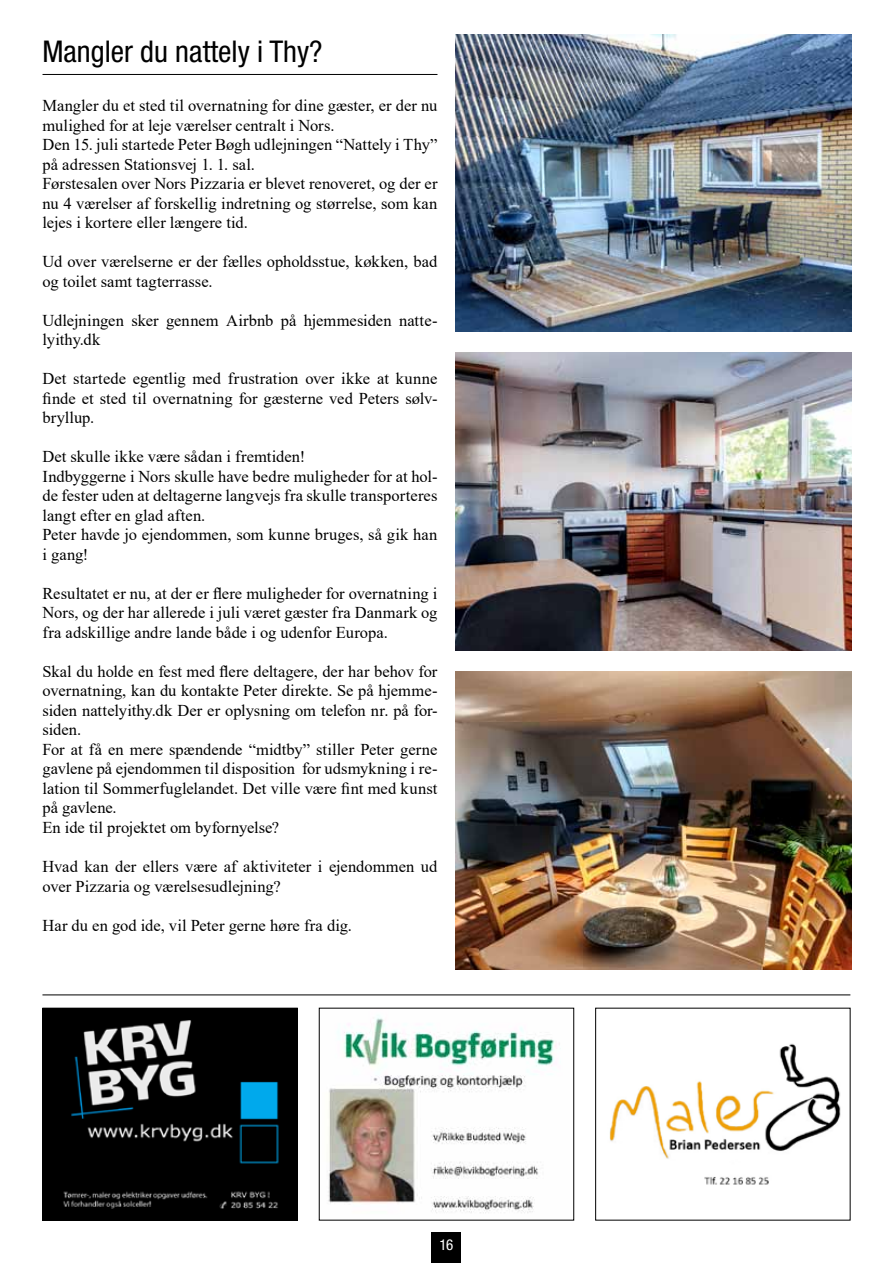
<style>
.page{position:relative;width:893px;height:1263px;background:#fff}
.page>*{position:absolute;margin:0;border:0;box-sizing:border-box;transform-origin:0 0}
.t1{font:condensed 30px "Helvetica Neue LT Std";color:#000}
.t2{font:16.5px/19.5px "Times New Roman";color:#000}
.t3{font:condensed 15px "Helvetica Neue LT Std";color:#fff}
</style>
<div class="page">
<div style="left:432px;top:1232px;width:29px;height:31px;background:#000"></div>
<img style="left:45px;top:1010px;width:251px;height:208px">
<div style="left:43px;top:1008px;width:255px;height:212px;border:1px solid #000"></div>
<img style="left:328px;top:1016px;width:232px;height:197px">
<img style="left:609px;top:1043px;width:232px;height:142px">
<hr style="left:43px;top:74px;width:394px;height:1px;background:#000">
<hr style="left:42px;top:994px;width:808px;height:1px;background:#000">
<img style="left:455px;top:34px;width:397px;height:298px">
<img style="left:455px;top:353px;width:397px;height:298px">
<img style="left:455px;top:672px;width:397px;height:297px">
<h1 class="t1" style="left:43px;top:34px;width:282px">Mangler du nattely i Thy?</h1>
<p class="t2" style="left:43px;top:95px;width:397px">Mangler du et sted til overnatning for dine gæster, er der nu mulighed for at leje værelser centralt i Nors.<br>Den 15. juli startede Peter Bøgh udlejningen “Nattely i Thy” på adressen Stationsvej 1. 1. sal.<br>Førstesalen over Nors Pizzaria er blevet renoveret, og der er nu 4 værelser af forskellig indretning og størrelse, som kan lejes i kortere eller længere tid.</p>
<p class="t2" style="left:43px;top:252px;width:396px">Ud over værelserne er der fælles opholdsstue, køkken, bad og toilet samt tagterrasse.</p>
<p class="t2" style="left:43px;top:310px;width:396px">Udlejningen sker gennem Airbnb på hjemmesiden natte&shy;lyithy.dk</p>
<p class="t2" style="left:43px;top:369px;width:396px;text-align:justify">Det startede egentlig med frustration over ikke at kunne finde et sted til overnatning for gæsterne ved Peters sølv&shy;bryllup.</p>
<p class="t2" style="left:43px;top:447px;width:396px">Det skulle ikke være sådan i fremtiden!<br>Indbyggerne i Nors skulle have bedre muligheder for at hol&shy;de fester uden at deltagerne langvejs fra skulle transporteres langt efter en glad aften.<br>Peter havde jo ejendommen, som kunne bruges, så gik han i gang!</p>
<p class="t2" style="left:43px;top:583px;width:396px;text-align:justify">Resultatet er nu, at der er flere muligheder for overnatning i Nors, og der har allerede i juli været gæster fra Danmark og fra adskillige andre lande både i og udenfor Europa.</p>
<p class="t2" style="left:43px;top:661px;width:396px">Skal du holde en fest med flere deltagere, der har behov for overnatning, kan du kontakte Peter direkte. Se på hjemme&shy;siden nattelyithy.dk Der er oplysning om telefon nr. på for&shy;siden.<br>For at få en mere spændende “midtby” stiller Peter gerne gavlene på ejendommen til disposition for udsmykning i re&shy;lation til Sommerfuglelandet. Det ville være fint med kunst på gavlene.<br>En ide til projektet om byfornyelse?</p>
<p class="t2" style="left:43px;top:856px;width:396px">Hvad kan der ellers være af aktiviteter i ejendommen ud over Pizzaria og værelsesudlejning?</p>
<p class="t2" style="left:43px;top:915px;width:311px">Har du en god ide, vil Peter gerne høre fra dig.</p>
<p class="t3" style="left:440px;top:1236px;width:15px">16</p>
</div>
